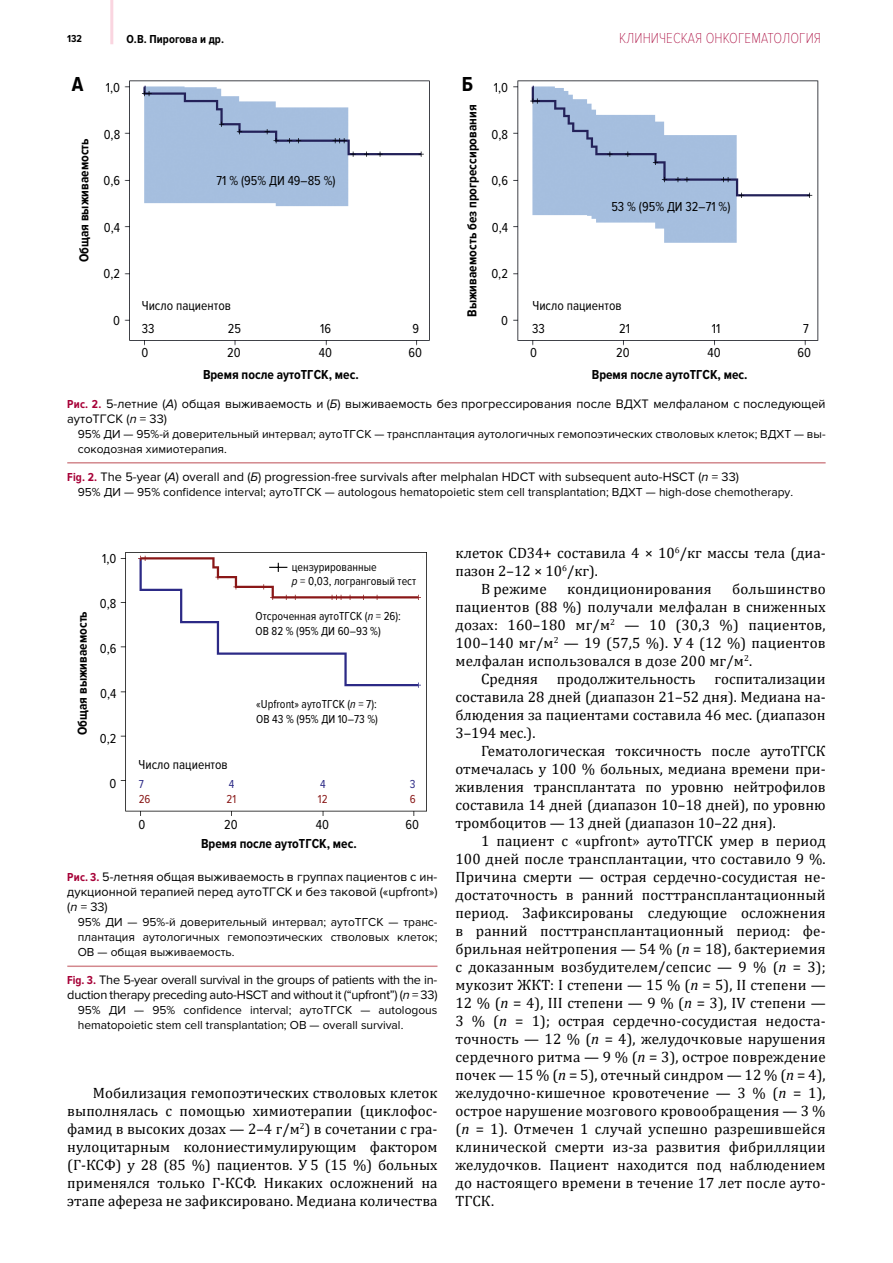
<style>
.page{position:relative;width:893px;height:1263px;background:#fff}
.page>*{position:absolute;margin:0;border:0;box-sizing:border-box;transform-origin:0 0}
.t1{font:700 21px "Proxima Nova Cond";color:#000}
.t2{font:15px/18px "Cambria";color:#000;text-align:justify}
.t3{font:100 15px "Proxima Nova Cond";letter-spacing:.005em;color:#a70037}
.t4{font:13.5px "Proxima Nova Cond";color:#000}
.t5{font:700 13.5px "Proxima Nova Cond";color:#000}
.t6{font:12.75px/15px "Proxima Nova";color:#000}
.t7{font:12.75px/15px "Proxima Nova";letter-spacing:-.02em;color:#000}
.t8{font:12px/15px "Proxima Nova";color:#000}
.t9{font:12px/15px "Proxima Nova Cond";color:#000}
.t10{font:700 12px "Proxima Nova Cond";letter-spacing:.005em;color:#000}
.t11{font:12px "Proxima Nova Cond";color:#891817}
.t12{font:12px "Proxima Nova Cond";color:#2c2a86}
.t13{font:700 10.5px "Proxima Nova Cond";color:#000}
.s1{font-family:"Proxima Nova Cond";font-weight:700;font-size:12px;color:#a70037}
.s2{font-style:italic}
</style>
<div class="page">
<hr style="left:110px;top:0;width:3px;height:44px;background:#fad5e0">
<img style="left:124px;top:80px;width:306px;height:265px">
<img style="left:513px;top:80px;width:306px;height:265px">
<hr style="left:67px;top:462px;width:759px;height:1px;background:#d3888e">
<img style="left:121px;top:552px;width:306px;height:263px">
<svg style="left:269px;top:563px;width:18px;height:9px"></svg>
<hr style="left:67px;top:965px;width:370px;height:2px;background:#d3888e">
<p class="t13" style="left:67px;top:33px;width:16px">132</p>
<p class="t10" style="left:126px;top:32px;width:99px">О.В. Пирогова и др.</p>
<p class="t3" style="left:619px;top:30px;width:203px">КЛИНИЧЕСКАЯ ОНКОГЕМАТОЛОГИЯ</p>
<p class="t4" style="left:106px;top:80px;width:16px">1,0</p>
<p class="t4" style="left:104px;top:127px;width:18px">0,8</p>
<p class="t4" style="left:104px;top:173px;width:18px">0,6</p>
<p class="t4" style="left:104px;top:219px;width:18px">0,4</p>
<p class="t4" style="left:104px;top:266px;width:18px">0,2</p>
<p class="t4" style="left:113px;top:312px;width:8px">0</p>
<p class="t4" style="left:141px;top:345px;width:8px">0</p>
<p class="t4" style="left:227px;top:345px;width:15px">20</p>
<p class="t4" style="left:319px;top:345px;width:15px">40</p>
<p class="t4" style="left:409px;top:345px;width:15px">60</p>
<h1 class="t1" style="left:72px;top:73px;width:13px">А</h1>
<h1 class="t1" style="left:462px;top:73px;width:13px">Б</h1>
<p class="t4" style="left:494px;top:80px;width:16px">1,0</p>
<p class="t4" style="left:491px;top:127px;width:18px">0,8</p>
<p class="t4" style="left:491px;top:173px;width:18px">0,6</p>
<p class="t4" style="left:492px;top:219px;width:18px">0,4</p>
<p class="t4" style="left:491px;top:266px;width:18px">0,2</p>
<p class="t4" style="left:501px;top:312px;width:8px">0</p>
<p class="t5" style="left:464px;top:317px;width:214px;rotate:-90deg">Выживаемость без прогрессирования</p>
<p class="t5" style="left:77px;top:262px;width:126px;rotate:-90deg">Общая выживаемость</p>
<p class="t4" style="left:217px;top:173px;width:121px">71 % (95% ДИ 49–85 %)</p>
<p class="t4" style="left:611px;top:199px;width:121px">53 % (95% ДИ 32–71 %)</p>
<p class="t4" style="left:142px;top:298px;width:91px">Число пациентов</p>
<p class="t4" style="left:532px;top:298px;width:91px">Число пациентов</p>
<p class="t4" style="left:142px;top:321px;width:14px">33</p>
<p class="t4" style="left:228px;top:321px;width:15px">25</p>
<p class="t4" style="left:320px;top:321px;width:12px">16</p>
<p class="t4" style="left:412px;top:321px;width:8px">9</p>
<p class="t4" style="left:532px;top:321px;width:14px">33</p>
<p class="t4" style="left:619px;top:321px;width:12px">21</p>
<p class="t4" style="left:712px;top:321px;width:10px">11</p>
<p class="t4" style="left:803px;top:321px;width:7px">7</p>
<p class="t4" style="left:530px;top:345px;width:8px">0</p>
<p class="t4" style="left:616px;top:345px;width:15px">20</p>
<p class="t4" style="left:708px;top:345px;width:15px">40</p>
<p class="t4" style="left:797px;top:345px;width:15px">60</p>
<p class="t5" style="left:592px;top:367px;width:157px">Время после аутоТГСК, мес.</p>
<p class="t5" style="left:203px;top:367px;width:157px">Время после аутоТГСК, мес.</p>
<p class="t6" style="left:67px;top:396px;width:760px"><span class="s1">Рис. 2.</span> 5-летние (<span class="s2">А</span>) общая выживаемость и (<span class="s2">Б</span>) выживаемость без прогрессирования после ВДХТ мелфаланом с последующей аутоТГСК (<span class="s2">n</span> = 33)</p>
<p class="t8" style="left:78px;top:426px;width:749px">95% ДИ — 95%-й доверительный интервал; аутоТГСК — трансплантация аутологичных гемопоэтических стволовых клеток; ВДХТ — вы&shy;сокодозная химиотерапия.</p>
<p class="t6" style="left:67px;top:469px;width:673px"><span class="s1">Fig. 2.</span> The 5-year (<span class="s2">А</span>) overall and (<span class="s2">Б</span>) progression-free survivals after melphalan HDCT with subsequent auto-HSCT (<span class="s2">n</span> = 33)</p>
<p class="t8" style="left:78px;top:484px;width:717px">95% ДИ — 95% confidence interval; аутоТГСК — autologous hematopoietic stem cell transplantation; ВДХТ — high-dose chemotherapy.</p>
<p class="t5" style="left:75px;top:735px;width:126px;rotate:-90deg">Общая выживаемость</p>
<p class="t4" style="left:102px;top:551px;width:16px">1,0</p>
<p class="t4" style="left:100px;top:596px;width:18px">0,8</p>
<p class="t4" style="left:100px;top:641px;width:18px">0,6</p>
<p class="t4" style="left:100px;top:686px;width:18px">0,4</p>
<p class="t4" style="left:100px;top:731px;width:18px">0,2</p>
<p class="t4" style="left:110px;top:776px;width:8px">0</p>
<p class="t9" style="left:292px;top:561px;width:126px;line-height:13.5px">цензурированные<br><span class="s2">p</span> = 0,03, логранговый тест</p>
<p class="t9" style="left:256px;top:609px;width:147px">Отсроченная аутоТГСК (<span class="s2">n</span> = 26):<br>ОВ 82 % (95% ДИ 60–93 %)</p>
<p class="t4" style="left:139px;top:756px;width:91px">Число пациентов</p>
<p class="t9" style="left:256px;top:696px;width:123px">«Upfront» аутоТГСК (<span class="s2">n</span> = 7):<br>ОВ 43 % (95% ДИ 10–73 %)</p>
<p class="t12" style="left:139px;top:777px;width:7px">7</p>
<p class="t12" style="left:229px;top:777px;width:7px">4</p>
<p class="t12" style="left:320px;top:777px;width:7px">4</p>
<p class="t12" style="left:410px;top:777px;width:7px">3</p>
<p class="t11" style="left:139px;top:792px;width:13px">26</p>
<p class="t11" style="left:227px;top:792px;width:11px">21</p>
<p class="t11" style="left:318px;top:792px;width:11px">12</p>
<p class="t11" style="left:410px;top:792px;width:7px">6</p>
<p class="t4" style="left:138px;top:817px;width:8px">0</p>
<p class="t4" style="left:224px;top:817px;width:15px">20</p>
<p class="t4" style="left:316px;top:817px;width:15px">40</p>
<p class="t4" style="left:406px;top:817px;width:15px">60</p>
<p class="t5" style="left:201px;top:836px;width:157px">Время после аутоТГСК, мес.</p>
<p class="t6" style="left:67px;top:870px;width:372px;text-align:justify"><span class="s1">Рис. 3.</span> 5-летняя общая выживаемость в группах пациентов с ин&shy;дукционной терапией перед аутоТГСК и без таковой («upfront») (<span class="s2">n</span> = 33)</p>
<p class="t8" style="left:78px;top:915px;width:361px;text-align:justify">95% ДИ — 95%-й доверительный интервал; аутоТГСК — транс&shy;плантация аутологичных гемопоэтических стволовых клеток; ОВ — общая выживаемость.</p>
<p class="t7" style="left:67px;top:972px;width:372px"><span class="s1">Fig. 3.</span> The 5-year overall survival in the groups of patients with the in&shy;duction therapy preceding auto-HSCT and without it (“upfront”) (<span class="s2">n</span> = 33)</p>
<p class="t8" style="left:78px;top:1003px;width:361px">95% ДИ — 95% confidence interval; аутоТГСК — autologous hematopoietic stem cell transplantation; ОВ — overall survival.</p>
<p class="t2" style="left:67px;top:1084px;width:372px;text-indent:26px">Мобилизация гемопоэтических стволовых клеток выполнялась с помощью химиотерапии (циклофос&shy;фамид в высоких дозах — 2–4 г/м<sup>2</sup>) в сочетании с гра&shy;нулоцитарным колониестимулирующим фактором (Г-КСФ) у 28 (85 %) пациентов. У 5 (15 %) больных применялся только Г-КСФ. Никаких осложнений на этапе афереза не зафиксировано. Медиана количества</p>
<p class="t2" style="left:455px;top:544px;width:372px">клеток CD34+ составила 4 × 10<sup>6</sup>/кг массы тела (диа-</p>
<p class="t2" style="left:455px;top:562px;width:144px">пазон 2–12 × 10<sup>6</sup>/кг).</p>
<p class="t2" style="left:481px;top:580px;width:67px">В режиме</p>
<p class="t2" style="left:567px;top:580px;width:146px">кондиционирования</p>
<p class="t2" style="left:732px;top:580px;width:95px">большинство</p>
<p class="t2" style="left:455px;top:598px;width:372px">пациентов (88 %) получали мелфалан в сниженных</p>
<p class="t2" style="left:455px;top:616px;width:372px">дозах: 160–180 мг/м<sup>2</sup> — 10 (30,3 %) пациентов,</p>
<p class="t2" style="left:455px;top:634px;width:372px">100–140 мг/м<sup>2</sup> — 19 (57,5 %). У 4 (12 %) пациентов</p>
<p class="t2" style="left:455px;top:652px;width:298px">мелфалан использовался в дозе 200 мг/м<sup>2</sup>.</p>
<p class="t2" style="left:481px;top:670px;width:216px">Средняя продолжительность</p>
<p class="t2" style="left:455px;top:670px;width:372px;text-indent:259px">госпитализации составила 28 дней (диапазон 21–52 дня). Медиана на&shy;блюдения за пациентами составила 46 мес. (диапазон 3–194 мес.).</p>
<p class="t2" style="left:455px;top:742px;width:372px;text-indent:26px">Гематологическая токсичность после аутоТГСК отмечалась у 100 % больных, медиана времени при&shy;живления трансплантата по уровню нейтрофилов составила 14 дней (диапазон 10–18 дней), по уровню тромбоцитов — 13 дней (диапазон 10–22 дня).</p>
<p class="t2" style="left:455px;top:832px;width:372px;text-indent:26px">1 пациент с «upfront» аутоТГСК умер в период 100 дней после трансплантации, что составило 9 %.<br>Причина смерти — острая сердечно-сосудистая не&shy;достаточность в ранний посттрансплантационный период. Зафиксированы следующие осложнения в ранний посттрансплантационный период: фе&shy;брильная нейтропения — 54 % (<span class="s2">n</span> = 18), бактериемия c доказанным возбудителем/сепсис — 9 % (<span class="s2">n</span> = 3); мукозит ЖКТ: I степени — 15 % (<span class="s2">n</span> = 5), II степени — 12 % (<span class="s2">n</span> = 4), III степени — 9 % (<span class="s2">n</span> = 3), IV степени — 3 % (<span class="s2">n</span> = 1); острая сердечно-сосудистая недоста&shy;точность — 12 % (<span class="s2">n</span> = 4), желудочковые нарушения сердечного ритма — 9 % (<span class="s2">n</span> = 3), острое повреждение почек — 15 % (<span class="s2">n</span> = 5), отечный синдром — 12 % (<span class="s2">n</span> = 4), желудочно-кишечное кровотечение — 3 % (<span class="s2">n</span> = 1), острое нарушение мозгового кровообращения — 3 % (<span class="s2">n</span> = 1). Отмечен 1 случай успешно разрешившейся клинической смерти из-за развития фибрилляции желудочков. Пациент находится под наблюдением до настоящего времени в течение 17 лет после ауто-ТГСК.</p>
</div>
